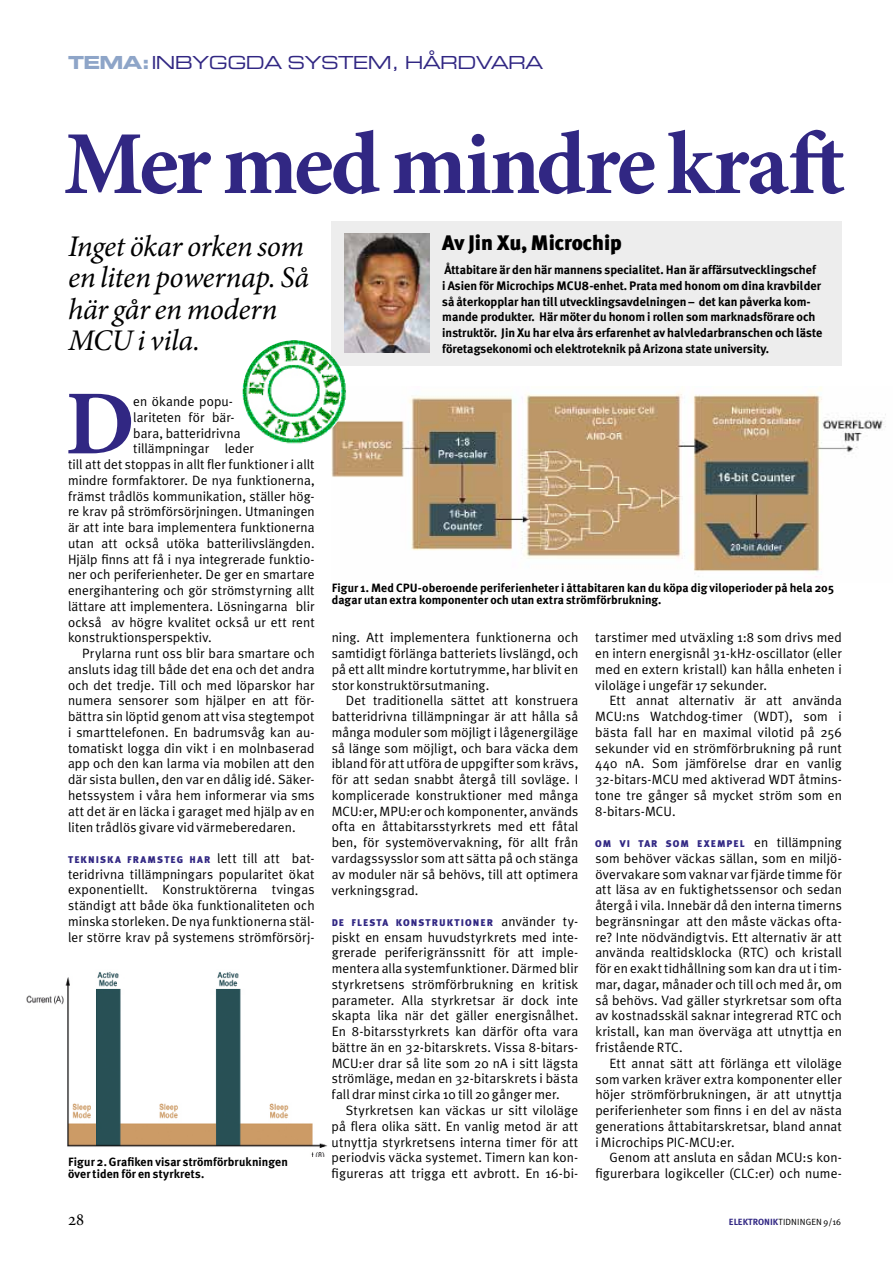
<style>
.page{position:relative;width:893px;height:1263px;background:#fff}
.page>*{position:absolute;margin:0;border:0;box-sizing:border-box;transform-origin:0 0}
.t1{font:700 91.5px "Minion Pro";color:#312783}
.t2{font:700 90px "Minion Pro";letter-spacing:-.025em;color:#312783}
.t3{font:italic 30px/31.5px "Minion Pro";letter-spacing:-.015em;color:#000}
.t4{font:900 21px "Meta Plus";letter-spacing:-.005em;color:#000}
.t5{font:18px "Eurostile Extended Two";letter-spacing:-.04em;color:#312783}
.t6{font:13.5px/15.8px "Meta Plus Normal";letter-spacing:.01em;color:#000;text-align:justify}
.t7{font:700 12.3px/15.8px "Meta Plus";color:#000}
.t8{font:700 12px/12px "Meta Plus";letter-spacing:.01em;color:#000}
.t9{font:900 9.75px "Meta Plus";letter-spacing:.11em;color:#312783}
.t10{font:9px "Meta Plus Normal";letter-spacing:.015em;color:#000}
.s1{font-family:"Eurostile Bold Extended Two";color:#8ea5c8}
.s2{font-family:"Meta Plus Normal";font-weight:400;font-size:13.5px;color:#000}
.s3{font-family:"Meta Plus";font-weight:700;color:#312783}
</style>
<div class="page">
<div style="left:332px;top:221px;width:510px;height:145px;background:#ededed"></div>
<img style="left:344px;top:234px;width:85px;height:119px">
<img style="left:26px;top:972px;width:301px;height:185px">
<img style="left:332px;top:387px;width:554px;height:190px">
<img style="left:242px;top:340px;width:105px;height:104px;border-radius:52px">
<h3 class="t5" style="left:68px;top:51px;width:477px"><span class="s1">TEMA:</span>INBYGGDA SYSTEM, HÅRDVARA</h3>
<h2 class="t2" style="left:64px;top:101px;width:783px">Mer med mindre kraft</h2>
<h3 class="t3" style="left:68px;top:230px;width:242px">Inget ökar orken som en liten powernap. Så här går en modern<br>MCU i vila.</h3>
<h3 class="t4" style="left:442px;top:230px;width:181px">AV JIN XU, MICROCHIP</h3>
<p class="t7" style="left:442px;top:262px;width:382px">Åttabitare är den här mannens specialitet. Han är affärsutvecklingschef<br>i Asien för Microchips MCU8-enhet. Prata med honom om dina kravbilder så återkopplar han till utvecklingsavdelningen – det kan påverka kom&shy;mande produkter. Här möter du honom i rollen som marknadsförare och instruktör. Jin Xu har elva års erfarenhet av halvledarbranschen och läste företagsekonomi och elektroteknik på Arizona state university.</p>
<h1 class="t1" style="left:65px;top:360px;width:71px">D</h1>
<p class="t6" style="left:133px;top:393px;width:101px">en ökande popu-</p>
<p class="t6" style="left:133px;top:409px;width:103px">lariteten för bär-</p>
<p class="t6" style="left:133px;top:425px;width:109px">bara, batteridrivna</p>
<p class="t6" style="left:133px;top:441px;width:122px">tillämpningar leder</p>
<p class="t6" style="left:68px;top:456px;width:248px">till att det stoppas in allt fler funktioner i allt</p>
<p class="t6" style="left:68px;top:472px;width:248px">mindre formfaktorer. De nya funktionerna,</p>
<p class="t6" style="left:68px;top:488px;width:248px">främst trådlös kommunikation, ställer hög-</p>
<p class="t6" style="left:68px;top:504px;width:248px">re krav på strömförsörjningen. Utmaningen</p>
<p class="t6" style="left:68px;top:519px;width:248px">är att inte bara implementera funktionerna</p>
<p class="t6" style="left:68px;top:535px;width:248px">utan att också utöka batterilivslängden.</p>
<p class="t6" style="left:68px;top:551px;width:248px">Hjälp finns att få i nya integrerade funktio-</p>
<p class="t6" style="left:68px;top:567px;width:248px">ner och periferienheter. De ger en smartare</p>
<p class="t6" style="left:68px;top:582px;width:248px">energihantering och gör strömstyrning allt</p>
<p class="t6" style="left:68px;top:598px;width:248px">lättare att implementera. Lösningarna blir</p>
<p class="t6" style="left:68px;top:614px;width:248px">också av högre kvalitet också ur ett rent</p>
<p class="t6" style="left:68px;top:630px;width:145px">konstruktionsperspektiv.</p>
<p class="t6" style="left:82px;top:645px;width:234px">Prylarna runt oss blir bara smartare och</p>
<p class="t6" style="left:68px;top:661px;width:248px">ansluts idag till både det ena och det andra</p>
<p class="t6" style="left:68px;top:677px;width:248px">och det tredje. Till och med löparskor har</p>
<p class="t6" style="left:68px;top:693px;width:248px">numera sensorer som hjälper en att för-</p>
<p class="t6" style="left:68px;top:708px;width:248px">bättra sin löptid genom att visa stegtempot</p>
<p class="t6" style="left:68px;top:724px;width:248px">i smarttelefonen. En badrumsvåg kan au-</p>
<p class="t6" style="left:68px;top:740px;width:248px">tomatiskt logga din vikt i en molnbaserad</p>
<p class="t6" style="left:68px;top:756px;width:248px">app och den kan larma via mobilen att den</p>
<p class="t6" style="left:68px;top:771px;width:248px">där sista bullen, den var en dålig idé. Säker-</p>
<p class="t6" style="left:68px;top:787px;width:248px">hetssystem i våra hem informerar via sms</p>
<p class="t6" style="left:68px;top:803px;width:248px">att det är en läcka i garaget med hjälp av en</p>
<p class="t6" style="left:68px;top:819px;width:229px">liten trådlös givare vid värmeberedaren.</p>
<p class="t9" style="left:68px;top:854px;width:248px">TEKNISKA FRAMSTEG HAR <span class="s2">lett till att bat-</span></p>
<p class="t6" style="left:68px;top:866px;width:248px">teridrivna tillämpningars popularitet ökat exponentiellt. Konstruktörerna tvingas ständigt att både öka funktionaliteten och minska storleken. De nya funktionerna stäl&shy;ler större krav på systemens strömförsörj-</p>
<p class="t8" style="left:68px;top:1156px;width:221px">Figur 2. Grafiken visar strömförbrukningen över tiden för en styrkrets.</p>
<p class="t8" style="left:332px;top:582px;width:504px">Figur 1. Med CPU-oberoende periferienheter i åttabitaren kan du köpa dig viloperioder på hela 205 dagar utan extra komponenter och utan extra strömförbrukning.</p>
<p class="t6" style="left:332px;top:630px;width:248px">ning. Att implementera funktionerna och samtidigt förlänga batteriets livslängd, och på ett allt mindre kortutrymme, har blivit en stor konstruktörsutmaning.</p>
<p class="t6" style="left:332px;top:693px;width:248px;text-indent:14px">Det traditionella sättet att konstruera batteridrivna tillämpningar är att hålla så många moduler som möjligt i lågenergiläge så länge som möjligt, och bara väcka dem ibland för att utföra de uppgifter som krävs, för att sedan snabbt återgå till sovläge. I komplicerade konstruktioner med många MCU:er, MPU:er och komponenter, används ofta en åttabitarsstyrkrets med ett fåtal ben, för systemövervakning, för allt från vardagssysslor som att sätta på och stänga av moduler när så behövs, till att optimera verkningsgrad.</p>
<p class="t9" style="left:332px;top:917px;width:248px">DE FLESTA KONSTRUKTIONER <span class="s2">använder ty-</span></p>
<p class="t6" style="left:332px;top:929px;width:248px">piskt en ensam huvudstyrkrets med inte&shy;grerade periferigränssnitt för att imple&shy;mentera alla systemfunktioner. Därmed blir styrkretsens strömförbrukning en kritisk parameter. Alla styrkretsar är dock inte skapta lika när det gäller energisnålhet.<br>En 8-bitarsstyrkrets kan därför ofta vara bättre än en 32-bitarskrets. Vissa 8-bitars-MCU:er drar så lite som 20 nA i sitt lägsta strömläge, medan en 32-bitarskrets i bästa fall drar minst cirka 10 till 20 gånger mer.</p>
<p class="t6" style="left:332px;top:1102px;width:248px;text-indent:14px">Styrkretsen kan väckas ur sitt viloläge på flera olika sätt. En vanlig metod är att utnyttja styrkretsens interna timer för att periodvis väcka systemet. Timern kan kon&shy;figureras att trigga ett avbrott. En 16-bi-</p>
<p class="t6" style="left:595px;top:630px;width:248px">tarstimer med utväxling 1:8 som drivs med en intern energisnål 31-kHz-oscillator (eller med en extern kristall) kan hålla enheten i viloläge i ungefär 17 sekunder.</p>
<p class="t6" style="left:595px;top:693px;width:248px;text-indent:14px">Ett annat alternativ är att använda MCU:ns Watchdog-timer (WDT), som i bästa fall har en maximal vilotid på 256 sekunder vid en strömförbrukning på runt 440 nA. Som jämförelse drar en vanlig 32-bitars-MCU med aktiverad WDT åtmins&shy;tone tre gånger så mycket ström som en 8-bitars-MCU.</p>
<p class="t9" style="left:595px;top:838px;width:248px">OM VI TAR SOM EXEMPEL <span class="s2">en tillämpning</span></p>
<p class="t6" style="left:595px;top:850px;width:248px">som behöver väckas sällan, som en miljö&shy;övervakare som vaknar var fjärde timme för att läsa av en fuktighetssensor och sedan återgå i vila. Innebär då den interna timerns begränsningar att den måste väckas ofta&shy;re? Inte nödvändigtvis. Ett alternativ är att använda realtidsklocka (RTC) och kristall för en exakt tidhållning som kan dra ut i tim&shy;mar, dagar, månader och till och med år, om så behövs. Vad gäller styrkretsar som ofta av kostnadsskäl saknar integrerad RTC och kristall, kan man överväga att utnyttja en fristående RTC.</p>
<p class="t6" style="left:595px;top:1055px;width:248px;text-indent:14px">Ett annat sätt att förlänga ett viloläge som varken kräver extra komponenter eller höjer strömförbrukningen, är att utnyttja periferienheter som finns i en del av nästa generations åttabitarskretsar, bland annat i Microchips PIC-MCU:er.</p>
<p class="t6" style="left:595px;top:1149px;width:248px;text-align:right">Genom att ansluta en sådan MCU:s kon&shy;figurerbara logikceller (CLC:er) och nume-</p>
<p class="t10" style="left:729px;top:1216px;width:114px"><span class="s3">ELEKTRONIK</span>TIDNINGEN 9/16</p>
</div>
